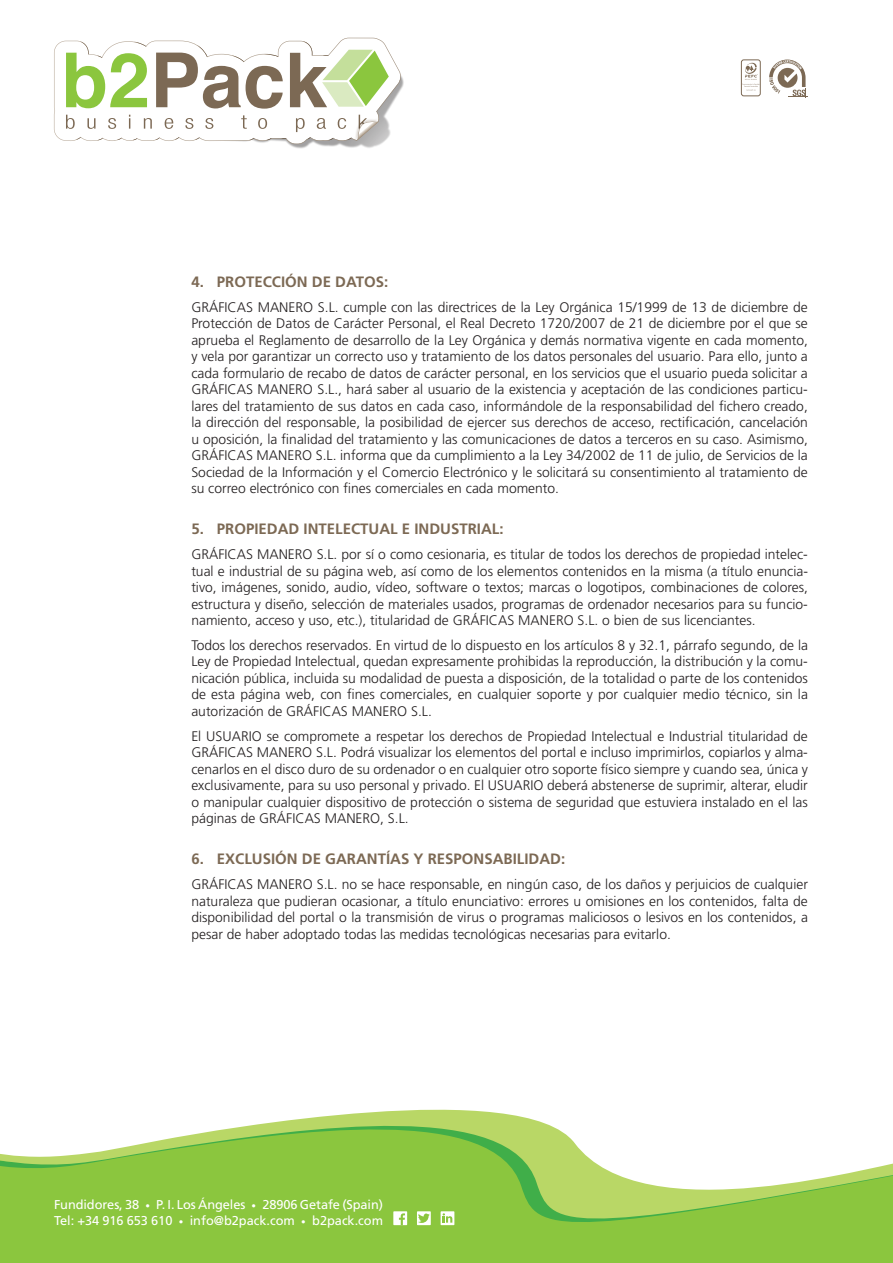
<style>
.page{position:relative;width:893px;height:1263px;background:#fff}
.page>*{position:absolute;margin:0;border:0;box-sizing:border-box;transform-origin:0 0}
.t1{font:700 15px "Frutiger LT Std";color:#7c6954}
.t2{font:300 13.8px/16.5px "Frutiger LT Std";color:#231f20;text-align:justify}
.t3{font:12.75px/16.5px "Frutiger LT Std";letter-spacing:-.005em;color:#fff}
.s1{font-size:9.15px}
</style>
<div class="page">
<div style="left:0;top:1240px;width:893px;height:22px;background:#8bc63e"></div>
<hr style="left:0;top:1237px;width:893px;height:3px;background:#8bc63e">
<svg style="left:0;top:1109px;width:893px;height:128px;fill:#8bc63e"></svg>
<svg style="left:769px;top:60px;width:39px;height:38px"></svg>
<svg style="left:743px;top:63px;width:16px;height:28px"></svg>
<div style="left:741px;top:60px;width:20px;height:36px;border:1px solid #7c6954;border-radius:2px"></div>
<img style="left:288px;top:37px;width:116px;height:112px">
<svg style="left:54px;top:38px;width:348px;height:106px"></svg>
<div style="left:417px;top:1211px;width:14px;height:14px;background:#fff"></div>
<svg style="left:418px;top:1213px;width:12px;height:10px"></svg>
<div style="left:393px;top:1211px;width:14px;height:14px;background:#fff"></div>
<svg style="left:399px;top:1213px;width:6px;height:12px"></svg>
<svg style="left:441px;top:1211px;width:13px;height:14px"></svg>
<svg style="left:443px;top:1213px;width:9px;height:9px"></svg>
<p class="t1" style="left:191px;top:273px;width:198px">4. PROTECCIÓN DE DATOS:</p>
<p class="t2" style="left:191px;top:299px;width:618px">GRÁFICAS MANERO S.L. cumple con las directrices de la Ley Orgánica 15/1999 de 13 de diciembre de Protección de Datos de Carácter Personal, el Real Decreto 1720/2007 de 21 de diciembre por el que se aprueba el Reglamento de desarrollo de la Ley Orgánica y demás normativa vigente en cada momento, y vela por garantizar un correcto uso y tratamiento de los datos personales del usuario. Para ello, junto a cada formulario de recabo de datos de carácter personal, en los servicios que el usuario pueda solicitar a GRÁFICAS MANERO S.L., hará saber al usuario de la existencia y aceptación de las condiciones particu&shy;lares del tratamiento de sus datos en cada caso, informándole de la responsabilidad del fichero creado, la dirección del responsable, la posibilidad de ejercer sus derechos de acceso, rectificación, cancelación u oposición, la finalidad del tratamiento y las comunicaciones de datos a terceros en su caso. Asimismo, GRÁFICAS MANERO S.L. informa que da cumplimiento a la Ley 34/2002 de 11 de julio, de Servicios de la Sociedad de la Información y el Comercio Electrónico y le solicitará su consentimiento al tratamiento de su correo electrónico con fines comerciales en cada momento.</p>
<p class="t1" style="left:191px;top:520px;width:314px">5. PROPIEDAD INTELECTUAL E INDUSTRIAL:</p>
<p class="t2" style="left:191px;top:546px;width:618px">GRÁFICAS MANERO S.L. por sí o como cesionaria, es titular de todos los derechos de propiedad intelec&shy;tual e industrial de su página web, así como de los elementos contenidos en la misma (a título enuncia&shy;tivo, imágenes, sonido, audio, vídeo, software o textos; marcas o logotipos, combinaciones de colores, estructura y diseño, selección de materiales usados, programas de ordenador necesarios para su funcio&shy;namiento, acceso y uso, etc.), titularidad de GRÁFICAS MANERO S.L. o bien de sus licenciantes.</p>
<p class="t2" style="left:191px;top:637px;width:618px">Todos los derechos reservados. En virtud de lo dispuesto en los artículos 8 y 32.1, párrafo segundo, de la Ley de Propiedad Intelectual, quedan expresamente prohibidas la reproducción, la distribución y la comu&shy;nicación pública, incluida su modalidad de puesta a disposición, de la totalidad o parte de los contenidos de esta página web, con fines comerciales, en cualquier soporte y por cualquier medio técnico, sin la autorización de GRÁFICAS MANERO S.L.</p>
<p class="t2" style="left:191px;top:728px;width:618px">El USUARIO se compromete a respetar los derechos de Propiedad Intelectual e Industrial titularidad de GRÁFICAS MANERO S.L. Podrá visualizar los elementos del portal e incluso imprimirlos, copiarlos y alma&shy;cenarlos en el disco duro de su ordenador o en cualquier otro soporte físico siempre y cuando sea, única y exclusivamente, para su uso personal y privado. El USUARIO deberá abstenerse de suprimir, alterar, eludir o manipular cualquier dispositivo de protección o sistema de seguridad que estuviera instalado en el las páginas de GRÁFICAS MANERO, S.L.</p>
<p class="t1" style="left:191px;top:850px;width:375px">6. EXCLUSIÓN DE GARANTÍAS Y RESPONSABILIDAD:</p>
<p class="t2" style="left:191px;top:876px;width:618px">GRÁFICAS MANERO S.L. no se hace responsable, en ningún caso, de los daños y perjuicios de cualquier naturaleza que pudieran ocasionar, a título enunciativo: errores u omisiones en los contenidos, falta de disponibilidad del portal o la transmisión de virus o programas maliciosos o lesivos en los contenidos, a pesar de haber adoptado todas las medidas tecnológicas necesarias para evitarlo.</p>
<p class="t3" style="left:54px;top:1196px;width:331px">Fundidores, 38 <span class="s1">•</span> P. I. Los Ángeles <span class="s1">•</span> 28906 Getafe (Spain)<br>Tel: +34 916 653 610 <span class="s1">•</span> info@b2pack.com <span class="s1">•</span> b2pack.com</p>
</div>
